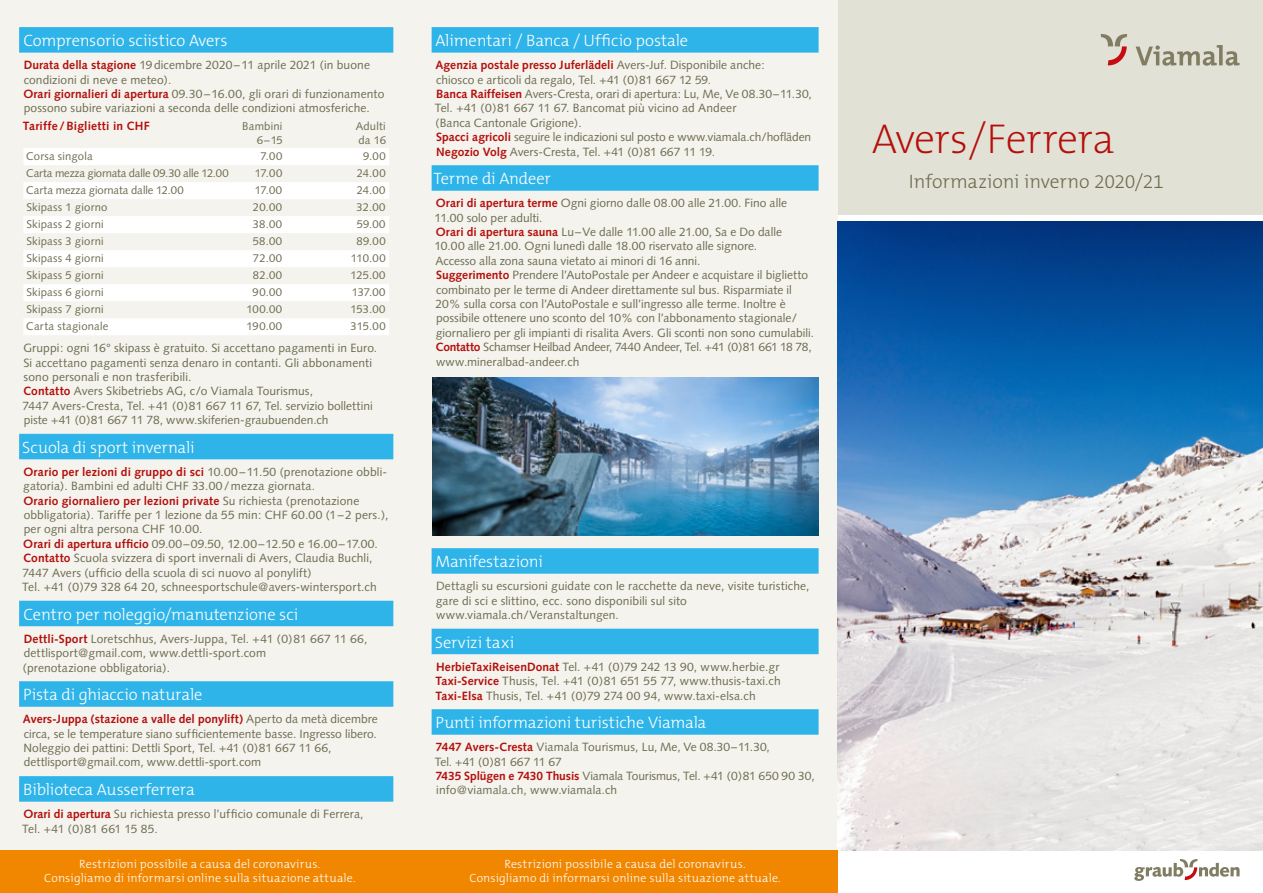
<style>
.page{position:relative;width:1263px;height:893px;background:#fff}
.page>*{position:absolute;margin:0;border:0;box-sizing:border-box;transform-origin:0 0}
.t1{font:200 42px "The Mix B2";letter-spacing:-.025em;color:#b40f0b}
.t2{font:300 19.5px "The Mix B3";letter-spacing:-.01em;color:#6e6c4f}
.t3{font:300 16.5px "The Mix B3";letter-spacing:-.01em;color:#fff}
.t4{font:12px/14.4px "Syntax";letter-spacing:.01em;color:#6e6c4f}
.t5{font:300 12px/14.4px "The Mix B3";letter-spacing:.015em;color:#fff;text-align:center}
.t6{font:700 12px "Syntax";letter-spacing:.02em;color:#b40f0b}
.t7{font:11.25px/14.2px "Syntax";letter-spacing:.02em;color:#6e6c4f;text-align:right}
.t8{font:11.25px "Syntax";letter-spacing:-.015em;color:#6e6c4f}
.t9{font:11.25px "Syntax";letter-spacing:-.005em;color:#6e6c4f}
.s1{font-weight:700;color:#b40f0b}
</style>
<div class="page">
<div style="left:838px;top:0;width:425px;height:214px;background:#e2e1d6"></div>
<svg style="left:1101px;top:34px;width:26px;height:31px"></svg>
<svg style="left:1136px;top:45px;width:103px;height:21px"></svg>
<svg style="left:1134px;top:859px;width:105px;height:22px"></svg>
<div style="left:0;top:0;width:838px;height:850px;background:#f4f3ee"></div>
<img style="left:838px;top:222px;width:425px;height:628px">
<div style="left:19px;top:27px;width:374px;height:26px;background:#2fb4e9"></div>
<div style="left:19px;top:434px;width:374px;height:25px;background:#2fb4e9"></div>
<div style="left:19px;top:601px;width:374px;height:25px;background:#2fb4e9"></div>
<div style="left:19px;top:681px;width:374px;height:26px;background:#2fb4e9"></div>
<div style="left:19px;top:776px;width:374px;height:26px;background:#2fb4e9"></div>
<svg style="left:24px;top:148px;width:365px;height:187px;fill:#fff"></svg>
<div style="left:432px;top:27px;width:387px;height:26px;background:#2fb4e9"></div>
<div style="left:432px;top:165px;width:387px;height:26px;background:#2fb4e9"></div>
<div style="left:432px;top:548px;width:387px;height:26px;background:#2fb4e9"></div>
<div style="left:432px;top:629px;width:387px;height:25px;background:#2fb4e9"></div>
<div style="left:432px;top:709px;width:387px;height:26px;background:#2fb4e9"></div>
<img style="left:432px;top:378px;width:387px;height:157px">
<div style="left:0;top:850px;width:412px;height:43px;background:#f18700"></div>
<div style="left:412px;top:850px;width:426px;height:43px;background:#f18700"></div>
<h3 class="t3" style="left:23px;top:32px;width:206px">Comprensorio sciistico Avers</h3>
<p class="t4" style="left:23px;top:58px;width:362px"><span class="s1">Durata della stagione</span> 19dicembre 2020–11 aprile 2021 (in buone condizioni di neve e meteo).<br><span class="s1">Orari giornalieri di apertura</span> 09.30–16.00, gli orari di funzionamento possono subire variazioni a seconda delle condizioni atmosferiche.</p>
<p class="t6" style="left:23px;top:119px;width:129px">Tariffe /Biglietti in CHF</p>
<p class="t7" style="left:242px;top:119px;width:42px">Bambini<br>6–15</p>
<p class="t7" style="left:356px;top:119px;width:32px;text-align:left">Adulti da 16</p>
<p class="t7" style="left:26px;top:149px;width:68px">Corsa singola</p>
<p class="t7" style="left:261px;top:149px;width:23px">7.00</p>
<p class="t7" style="left:363px;top:149px;width:24px">9.00</p>
<p class="t8" style="left:26px;top:166px;width:204px">Carta mezza giornata dalle 09.30 alle 12.00</p>
<p class="t7" style="left:255px;top:166px;width:29px">17.00</p>
<p class="t7" style="left:357px;top:166px;width:30px">24.00</p>
<p class="t9" style="left:26px;top:183px;width:159px">Carta mezza giornata dalle 12.00</p>
<p class="t7" style="left:255px;top:183px;width:29px">17.00</p>
<p class="t7" style="left:357px;top:183px;width:30px">24.00</p>
<p class="t7" style="left:26px;top:200px;width:83px">Skipass 1 giorno</p>
<p class="t7" style="left:253px;top:200px;width:31px">20.00</p>
<p class="t7" style="left:356px;top:200px;width:31px">32.00</p>
<p class="t7" style="left:26px;top:217px;width:79px">Skipass 2 giorni</p>
<p class="t7" style="left:253px;top:217px;width:31px">38.00</p>
<p class="t7" style="left:357px;top:217px;width:30px">59.00</p>
<p class="t7" style="left:26px;top:234px;width:79px">Skipass 3 giorni</p>
<p class="t7" style="left:253px;top:234px;width:31px">58.00</p>
<p class="t7" style="left:356px;top:234px;width:31px">89.00</p>
<p class="t7" style="left:26px;top:251px;width:79px">Skipass 4 giorni</p>
<p class="t7" style="left:253px;top:251px;width:31px">72.00</p>
<p class="t7" style="left:351px;top:251px;width:36px">110.00</p>
<p class="t7" style="left:26px;top:268px;width:79px">Skipass 5 giorni</p>
<p class="t7" style="left:253px;top:268px;width:31px">82.00</p>
<p class="t7" style="left:350px;top:268px;width:37px">125.00</p>
<p class="t7" style="left:26px;top:285px;width:79px">Skipass 6 giorni</p>
<p class="t7" style="left:253px;top:285px;width:31px">90.00</p>
<p class="t7" style="left:352px;top:285px;width:35px">137.00</p>
<p class="t7" style="left:26px;top:302px;width:79px">Skipass 7 giorni</p>
<p class="t7" style="left:246px;top:302px;width:37px">100.00</p>
<p class="t7" style="left:350px;top:302px;width:37px">153.00</p>
<p class="t7" style="left:26px;top:319px;width:84px">Carta stagionale</p>
<p class="t7" style="left:247px;top:319px;width:37px">190.00</p>
<p class="t7" style="left:351px;top:319px;width:36px">315.00</p>
<p class="t4" style="left:22px;top:341px;width:356px">Gruppi: ogni 16° skipass è gratuito. Si accettano pagamenti in Euro.<br>Si accettano pagamenti senza denaro in contanti. Gli abbonamenti sono personali e non trasferibili.<br><span class="s1">Contatto</span> Avers Skibetriebs AG, c/o Viamala Tourismus,<br>7447 Avers-Cresta, Tel. +41 (0)81 667 11 67, Tel. servizio bollettini piste +41 (0)81 667 11 78, www.skiferien-graubuenden.ch</p>
<h3 class="t3" style="left:22px;top:439px;width:174px">Scuola di sport invernali</h3>
<p class="t4" style="left:22px;top:464px;width:368px"><span class="s1">Orario per lezioni di gruppo di sci</span> 10.00–11.50 (prenotazione obbli&shy;gatoria). Bambini ed adulti CHF 33.00/mezza giornata.<br><span class="s1">Orario giornaliero per lezioni private</span> Su richiesta (prenotazione obbligatoria). Tariffe per 1 lezione da 55 min: CHF 60.00 (1–2 pers.), per ogni altra persona CHF 10.00.<br><span class="s1">Orari di apertura ufficio</span> 09.00–09.50, 12.00–12.50 e 16.00–17.00.<br><span class="s1">Contatto</span> Scuola svizzera di sport invernali di Avers, Claudia Buchli, 7447 Avers (ufficio della scuola di sci nuovo al ponylift)<br>Tel. +41 (0)79 328 64 20, schneesportschule@avers-wintersport.ch</p>
<h3 class="t3" style="left:23px;top:606px;width:277px">Centro per noleggio/manutenzione sci</h3>
<p class="t4" style="left:23px;top:631px;width:346px"><span class="s1">Dettli-Sport</span> Loretschhus, Avers-Juppa, Tel. +41 (0)81 667 11 66, dettlisport@gmail.com, www.dettli-sport.com<br>(prenotazione obbligatoria).</p>
<h3 class="t3" style="left:23px;top:686px;width:181px">Pista di ghiaccio naturale</h3>
<p class="t4" style="left:23px;top:712px;width:356px"><span class="s1">Avers-Juppa (stazione a valle del ponylift)</span> Aperto da metà dicembre circa, se le temperature siano sufficientemente basse. Ingresso libero.<br>Noleggio dei pattini: Dettli Sport, Tel. +41 (0)81 667 11 66, dettlisport@gmail.com, www.dettli-sport.com</p>
<h3 class="t3" style="left:23px;top:781px;width:173px">Biblioteca Ausserferrera</h3>
<p class="t4" style="left:22px;top:807px;width:343px"><span class="s1">Orari di apertura</span> Su richiesta presso l’ufficio comunale di Ferrera,<br>Tel. +41 (0)81 661 15 85.</p>
<h3 class="t3" style="left:435px;top:32px;width:254px">Alimentari / Banca / Ufficio postale</h3>
<p class="t4" style="left:435px;top:58px;width:378px"><span class="s1">Agenzia postale presso Juferlädeli</span> Avers-Juf. Disponibile anche:<br>chiosco e articoli da regalo, Tel. +41 (0)81 667 12 59.<br><span class="s1">Banca Raiffeisen</span> Avers-Cresta, orari di apertura: Lu, Me, Ve 08.30–11.30, Tel. +41 (0)81 667 11 67. Bancomat più vicino ad Andeer<br>(Banca Cantonale Grigione).<br><span class="s1">Spacci agricoli</span> seguire le indicazioni sul posto e www.viamala.ch/hofläden <span class="s1">Negozio Volg</span> Avers-Cresta, Tel. +41 (0)81 667 11 19.</p>
<h3 class="t3" style="left:433px;top:170px;width:119px">Terme di Andeer</h3>
<p class="t4" style="left:435px;top:196px;width:381px"><span class="s1">Orari di apertura terme</span> Ogni giorno dalle 08.00 alle 21.00. Fino alle 11.00 solo per adulti.<br><span class="s1">Orari di apertura sauna</span> Lu–Ve dalle 11.00 alle 21.00, Sa e Do dalle<br>10.00 alle 21.00. Ogni lunedì dalle 18.00 riservato alle signore.<br>Accesso alla zona sauna vietato ai minori di 16 anni.<br><span class="s1">Suggerimento</span> Prendere l’AutoPostale per Andeer e acquistare il biglietto combinato per le terme di Andeer direttamente sul bus. Risparmiate il 20% sulla corsa con l’AutoPostale e sull’ingresso alle terme. Inoltre è possibile ottenere uno sconto del 10% con l’abbonamento stagionale/ giornaliero per gli impianti di risalita Avers. Gli sconti non sono cumulabili.<br><span class="s1">Contatto</span> Schamser Heilbad Andeer, 7440 Andeer, Tel. +41 (0)81 661 18 78, www.mineralbad-andeer.ch</p>
<h3 class="t3" style="left:436px;top:553px;width:109px">Manifestazioni</h3>
<p class="t4" style="left:436px;top:579px;width:375px">Dettagli su escursioni guidate con le racchette da neve, visite turistiche, gare di sci e slittino, ecc. sono disponibili sul sito www.viamala.ch/Veranstaltungen.</p>
<h3 class="t3" style="left:435px;top:634px;width:81px">Servizi taxi</h3>
<p class="t4" style="left:435px;top:659px;width:347px"><span class="s1">HerbieTaxiReisenDonat</span> Tel. +41 (0)79 242 13 90, www.herbie.gr<br><span class="s1">Taxi-Service</span> Thusis, Tel. +41 (0)81 651 55 77, www.thusis-taxi.ch<br><span class="s1">Taxi-Elsa</span> Thusis, Tel. +41 (0)79 274 00 94, www.taxi-elsa.ch</p>
<h3 class="t3" style="left:436px;top:714px;width:272px">Punti informazioni turistiche Viamala</h3>
<p class="t4" style="left:435px;top:740px;width:382px"><span class="s1">7447 Avers-Cresta</span> Viamala Tourismus, Lu, Me, Ve 08.30–11.30,<br>Tel. +41 (0)81 667 11 67<br><span class="s1">7435 Splügen e 7430 Thusis</span> Viamala Tourismus, Tel. +41 (0)81 650 90 30, info@viamala.ch, www.viamala.ch</p>
<p class="t5" style="left:44px;top:857px;width:313px">Restrizioni possibile a causa del coronavirus.<br>Consigliamo di informarsi online sulla situazione attuale.</p>
<p class="t5" style="left:469px;top:857px;width:313px">Restrizioni possibile a causa del coronavirus.<br>Consigliamo di informarsi online sulla situazione attuale.</p>
<h1 class="t1" style="left:872px;top:118px;width:244px">Avers/Ferrera</h1>
<h2 class="t2" style="left:909px;top:171px;width:256px">Informazioni inverno 2020/21</h2>
</div>
